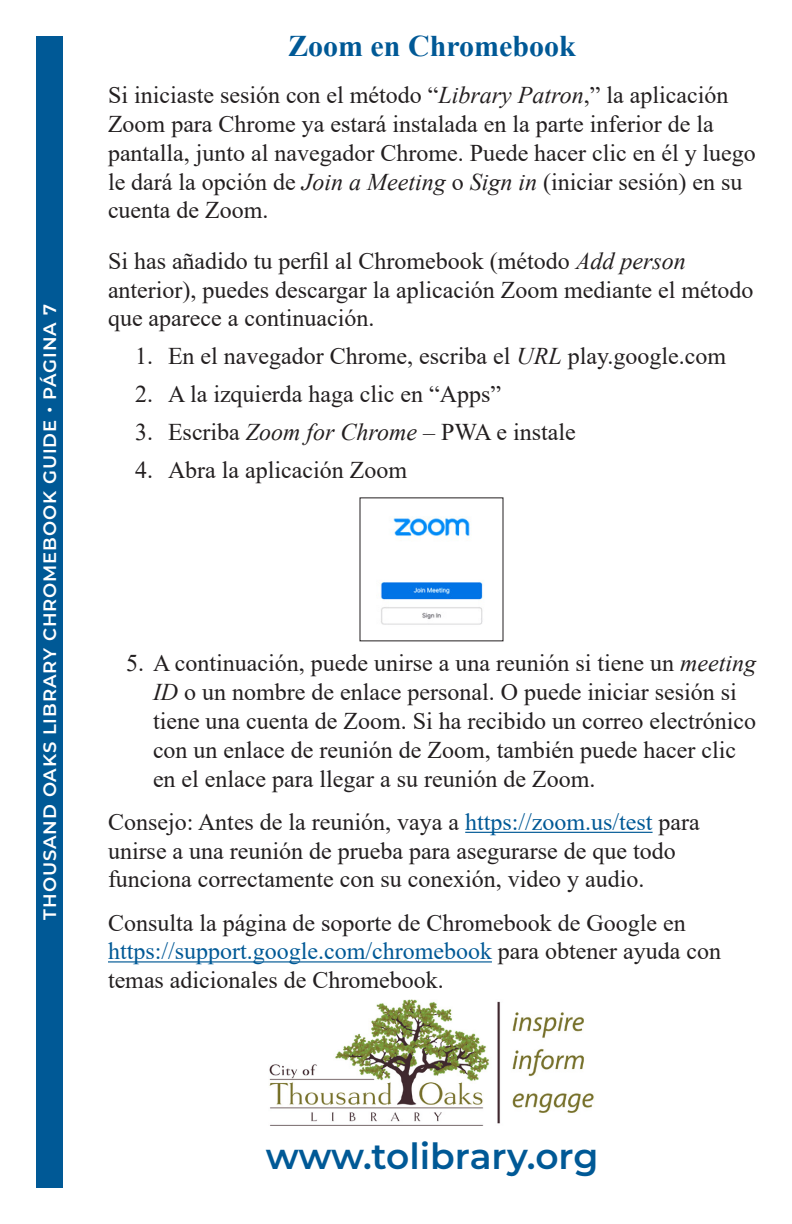
<style>
.page{position:relative;width:792px;height:1224px;background:#fff}
.page>*{position:absolute;margin:0;border:0;box-sizing:border-box;transform-origin:0 0}
.t1{font:600 36px "Montserrat";color:#005996}
.t2{font:700 30px "Times New Roman";color:#005996}
.t3{font:24px/28.8px "Times New Roman";color:#231f20}
.t4{font:600 18px "Montserrat";letter-spacing:.05em;color:#fff}
.s1{font-style:italic}
.s2{color:#005996}
</style>
<div class="page">
<hr style="left:465px;top:832px;width:188px;height:1px;background:#005996">
<hr style="left:108px;top:961px;width:384px;height:2px;background:#005996">
<div style="left:36px;top:36px;width:27px;height:1152px;background:#005996"></div>
<img style="left:269px;top:999px;width:325px;height:126px">
<img style="left:380px;top:517px;width:103px;height:108px">
<p class="t4" style="left:37px;top:920px;width:617px;rotate:-90deg">THOUSAND OAKS LIBRARY CHROMEBOOK GUIDE • PÁGINA 7</p>
<p class="t2" style="left:288px;top:25px;width:289px">Zoom en Chromebook</p>
<p class="t3" style="left:108px;top:80px;width:649px">Si iniciaste sesión con el método “<span class="s1">Library Patron</span>,” la aplicación Zoom para Chrome ya estará instalada en la parte inferior de la pantalla, junto al navegador Chrome. Puede hacer clic en él y luego le dará la opción de <span class="s1">Join a Meeting</span> o <span class="s1">Sign in</span> (iniciar sesión) en su cuenta de Zoom.</p>
<p class="t3" style="left:108px;top:246px;width:647px">Si has añadido tu perfil al Chromebook (método <span class="s1">Add person </span>anterior), puedes descargar la aplicación Zoom mediante el método que aparece a continuación.</p>
<p class="t3" style="left:135px;top:341px;width:593px">1. En el navegador Chrome, escriba el <span class="s1">URL</span> play.google.com</p>
<p class="t3" style="left:135px;top:379px;width:368px">2. A la izquierda haga clic en “Apps”</p>
<p class="t3" style="left:135px;top:417px;width:442px">3. Escriba <span class="s1">Zoom for Chrome</span> – PWA e instale</p>
<p class="t3" style="left:135px;top:454px;width:274px">4. Abra la aplicación Zoom</p>
<p class="t3" style="left:153px;top:648px;width:605px;text-indent:-27px">5. A continuación, puede unirse a una reunión si tiene un <span class="s1">meeting ID</span> o un nombre de enlace personal. O puede iniciar sesión si tiene una cuenta de Zoom. Si ha recibido un correo electrónico con un enlace de reunión de Zoom, también puede hacer clic en el enlace para llegar a su reunión de Zoom.</p>
<p class="t3" style="left:108px;top:807px;width:593px">Consejo: Antes de la reunión, vaya a <span class="s2">https://zoom.us/test</span> para unirse a una reunión de prueba para asegurarse de que todo funciona correctamente con su conexión, video y audio.</p>
<p class="t3" style="left:108px;top:907px;width:615px">Consulta la página de soporte de Chromebook de Google en <span class="s2">https://support.google.com/chromebook</span> para obtener ayuda con temas adicionales de Chromebook.</p>
<p class="t1" style="left:266px;top:1131px;width:334px">www.tolibrary.org</p>
</div>
